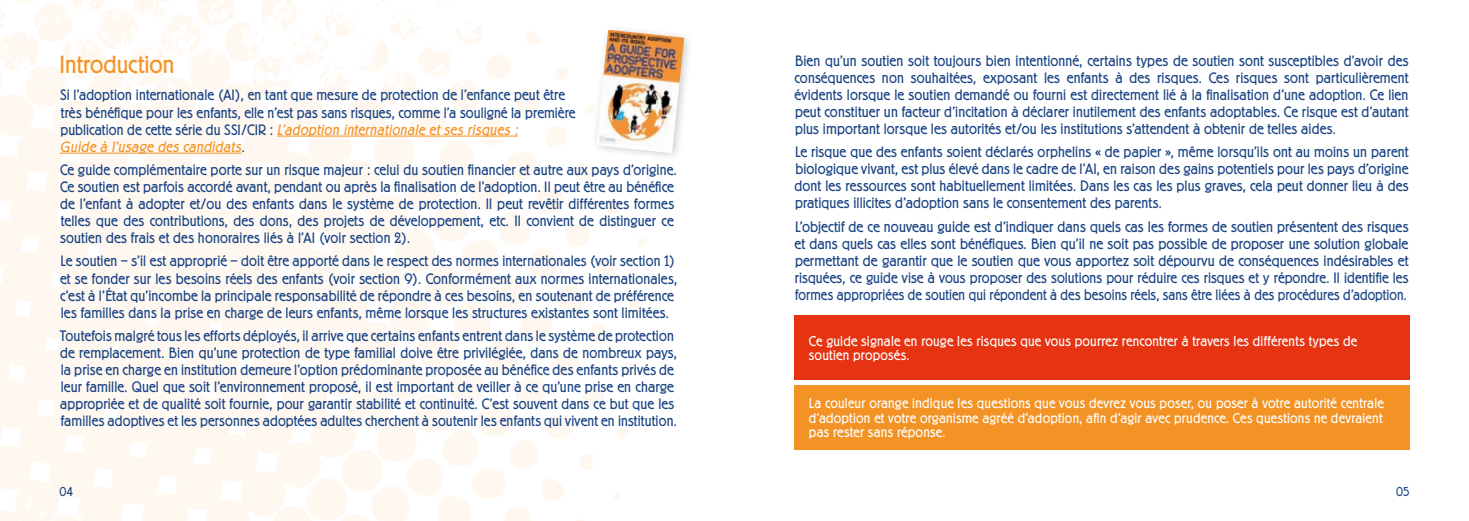
<style>
.page{position:relative;width:1469px;height:521px;background:#fff}
.page>*{position:absolute;margin:0;border:0;box-sizing:border-box;transform-origin:0 0}
.t1{font:300 24.5px "Berliner Grotesk";color:#f39325}
.t2{font:300 14.88px/17px "Berliner Grotesk";letter-spacing:.005em;color:#194383}
.t3{font:300 14px/14.7px "Berliner Grotesk";letter-spacing:.015em;color:#fff}
.t4{font:300 12.6px "Berliner Grotesk";color:#194383}
.s1{font-style:italic;color:#f39325}
</style>
<div class="page">
<svg style="left:0;top:0;width:650px;height:521px;fill:#fff8f1"></svg>
<hr style="left:277px;top:136px;width:241px;height:1px;background:#f39325">
<hr style="left:60px;top:153px;width:182px;height:1px;background:#f39325">
<div style="left:794px;top:315px;width:615px;height:65px;background:#e63312"></div>
<div style="left:794px;top:385px;width:615px;height:64px;background:#f39325"></div>
<div style="left:590px;top:23px;width:104px;height:139px;background:#000;opacity:.24"></div>
<img style="left:596px;top:30px;width:88px;height:123px">
<h1 class="t1" style="left:60px;top:51px;width:116px">Introduction</h1>
<p class="t2" style="left:60px;top:87px;width:517px">Si l’adoption internationale (AI), en tant que mesure de protection de l’enfance peut être très bénéfique pour les enfants, elle n’est pas sans risques, comme l’a souligné la première p u b l i ca t i o n d e cette s é r i e d u S S I / C I R : <span class="s1">L’adoption internationale et ses risques :<br>Guide à l’usage des candidats</span>.</p>
<p class="t2" style="left:60px;top:161px;width:618px">Ce guide complémentaire porte sur un risque majeur : celui du soutien financier et autre aux pays d’origine.<br>Ce soutien est parfois accordé avant, pendant ou après la finalisation de l’adoption. Il peut être au bénéfice de l’enfant à adopter et/ou des enfants dans le système de protection. Il peut revêtir différentes formes telles que des contributions, des dons, des projets de développement, etc. Il convient de distinguer ce soutien des frais et des honoraires liés à l’AI (voir section 2).</p>
<p class="t2" style="left:60px;top:253px;width:618px">Le soutien – s’il est approprié – doit être apporté dans le respect des normes internationales (voir section 1) et se fonder sur les besoins réels des enfants (voir section 9). Conformément aux normes internationales, c’est à l’État qu’incombe la principale responsabilité de répondre à ces besoins, en soutenant de préférence les familles dans la prise en charge de leurs enfants, même lorsque les structures existantes sont limitées.</p>
<p class="t2" style="left:59px;top:327px;width:619px">Toutefois malgré tous les efforts déployés, il arrive que certains enfants entrent dans le système de protection de remplacement. Bien qu’une protection de type familial doive être privilégiée, dans de nombreux pays, la prise en charge en institution demeure l’option prédominante proposée au bénéfice des enfants privés de leur famille. Quel que soit l’environnement proposé, il est important de veiller à ce qu’une prise en charge appropriée et de qualité soit fournie, pour garantir stabilité et continuité. C’est souvent dans ce but que les familles adoptives et les personnes adoptées adultes cherchent à soutenir les enfants qui vivent en institution.</p>
<p class="t2" style="left:794px;top:52px;width:615px;text-align:justify">Bien qu’un soutien soit toujours bien intentionné, certains types de soutien sont susceptibles d’avoir des conséquences non souhaitées, exposant les enfants à des risques. Ces risques sont particulièrement évidents lorsque le soutien demandé ou fourni est directement lié à la finalisation d’une adoption. Ce lien peut constituer un facteur d’incitation à déclarer inutilement des enfants adoptables. Ce risque est d’autant plus important lorsque les autorités et/ou les institutions s’attendent à obtenir de telles aides.</p>
<p class="t2" style="left:794px;top:144px;width:615px;text-align:justify">Le risque que des enfants soient déclarés orphelins « de papier », même lorsqu’ils ont au moins un parent biologique vivant, est plus élevé dans le cadre de l’AI, en raison des gains potentiels pour les pays d’origine dont les ressources sont habituellement limitées. Dans les cas les plus graves, cela peut donner lieu à des pratiques illicites d’adoption sans le consentement des parents.</p>
<p class="t2" style="left:794px;top:218px;width:615px;text-align:justify">L’objectif de ce nouveau guide est d’indiquer dans quels cas les formes de soutien présentent des risques et dans quels cas elles sont bénéfiques. Bien qu’il ne soit pas possible de proposer une solution globale permettant de garantir que le soutien que vous apportez soit dépourvu de conséquences indésirables et risquées, ce guide vise à vous proposer des solutions pour réduire ces risques et y répondre. Il identifie les formes appropriées de soutien qui répondent à des besoins réels, sans être liées à des procédures d’adoption.</p>
<p class="t3" style="left:809px;top:334px;width:549px">Ce guide signale en rouge les risques que vous pourrez rencontrer à travers les différents types de soutien proposés.</p>
<p class="t3" style="left:809px;top:396px;width:576px;text-align:justify">La couleur orange indique les questions que vous devrez vous poser, ou poser à votre autorité centrale d’adoption et votre organisme agréé d’adoption, afin d’agir avec prudence. Ces questions ne devraient pas rester sans réponse.</p>
<p class="t4" style="left:60px;top:485px;width:15px">04</p>
<p class="t4" style="left:1395px;top:485px;width:15px">05</p>
</div>
